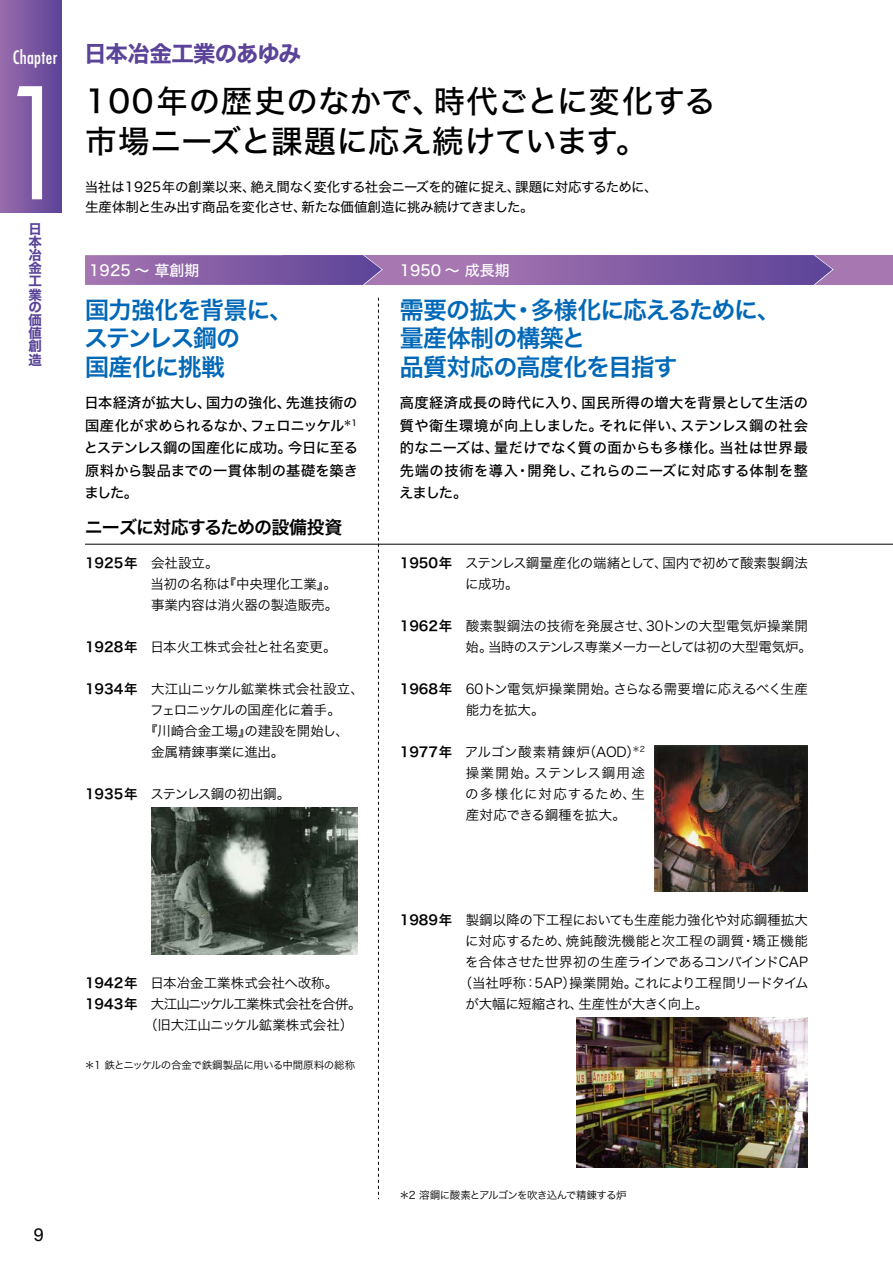
<style>
.page{position:relative;width:893px;height:1263px;background:#fff}
.page>*{position:absolute;margin:0;border:0;box-sizing:border-box;transform-origin:0 0}
.t1{font:300 condensed 150px "Futura Std";color:#fff}
.t2{font:31.5px/40.5px "Hira Kaku Std N W5";letter-spacing:.01em;color:#000}
.t3{font:24px/28.5px "Hira Kaku Std N W6";letter-spacing:-.04em;color:#0068b7}
.t4{font:22.5px "Hira Kaku Std N W7";letter-spacing:-.04em;color:#5a4398}
.t5{font:18px "Hira Kaku Std N W6";letter-spacing:-.045em;color:#000}
.t6{font:condensed 18px "Futura Std";letter-spacing:.02em;color:#fff}
.t7{font:18px "Helvetica Neue LT Std";color:#000}
.t8{font:15px "Hira Kaku Std N W5";color:#fff}
.t9{font:14.25px/22.5px "Hira Kaku Std N W5";letter-spacing:.005em;color:#000;text-align:justify}
.t10{font:13.5px/21px "Hira Kaku Std N W3";letter-spacing:-.015em;color:#000}
.t11{font:13.5px/19.5px "Hira Kaku Std N W4";letter-spacing:-.035em;color:#000}
.t12{font:13.5px/21px "Hira Kaku Std N W3";letter-spacing:-.04em;color:#000}
.t13{font:13.5px "Hira Kaku Std N W3";letter-spacing:.035em;color:#000}
.t14{font:13.5px "Hira Kaku Std N W3";letter-spacing:-.07em;color:#000}
.t15{font:13.5px "Hira Kaku Std N W3";letter-spacing:.015em;color:#000}
.t16{font:13.5px "Hira Kaku Std N W3";letter-spacing:-.05em;color:#000}
.t17{font:13.5px "Hira Kaku Std N W3";letter-spacing:-.055em;color:#000}
.t18{font:13.5px/13px "Hira Kaku Std N W7";color:#5a4398}
.t19{font:13.5px "Hira Kaku Std N W6";color:#000}
.t20{font:10.5px "Hira Kaku Std N W3";letter-spacing:-.03em;color:#000}
.t21{font:10.5px "Hira Kaku Std N W3";letter-spacing:-.05em;color:#000}
.s1{font-family:"Hira Kaku Std N W3"}
.s2{font-family:"Hira Kaku Std N W6"}
</style>
<div class="page">
<div style="left:284px;top:255px;width:609px;height:30px;background:#a677b1"></div>
<svg style="left:85px;top:255px;width:298px;height:30px;background:#845fa5"></svg>
<svg style="left:520px;top:255px;width:314px;height:30px;background:#7e5aa3"></svg>
<img style="left:655px;top:745px;width:153px;height:146px">
<img style="left:151px;top:808px;width:206px;height:147px">
<img style="left:576px;top:1018px;width:232px;height:149px">
<hr style="left:85px;top:544px;width:808px;height:1px;background:#000">
<svg style="left:378px;top:298px;width:1px;height:901px"></svg>
<div style="left:0;top:0;width:62px;height:213px;background:linear-gradient(to right,#9a6cac,#5d4498)"></div>
<h3 class="t6" style="left:13px;top:46px;width:46px">Chapter</h3>
<h1 class="t1" style="left:4px;top:55px;width:64px">1</h1>
<p class="t18" style="left:29px;top:223px;width:15px">日本冶金工業の価値創造</p>
<h3 class="t4" style="left:84px;top:36px;width:218px">日本冶金工業のあゆみ</h3>
<h2 class="t2" style="left:85px;top:81px;width:632px">100年の歴史のなかで、時代ごとに変化する市場ニーズと課題に応え続けています。</h2>
<p class="t11" style="left:85px;top:178px;width:574px">当社は1925年の創業以来、絶え間なく変化する社会ニーズを的確に捉え、課題に対応するために、生産体制と生み出す商品を変化させ、新たな価値創造に挑み続けてきました。</p>
<p class="t8" style="left:89px;top:259px;width:112px">1925 ～ 草創期</p>
<p class="t8" style="left:400px;top:259px;width:112px">1950 ～ 成長期</p>
<h3 class="t3" style="left:84px;top:296px;width:211px">国力強化を背景に、ステンレス鋼の<br>国産化に挑戦</h3>
<h3 class="t3" style="left:400px;top:296px;width:383px">需要の拡大・多様化に応えるために、量産体制の構築と<br>品質対応の高度化を目指す</h3>
<p class="t9" style="left:84px;top:392px;width:276px">日本経済が拡大し、国力の強化、先進技術の国産化が求められるなか、フェロニッケル<sup>＊1</sup>とステンレス鋼の国産化に成功。今日に至る原料から製品までの一貫体制の基礎を築きました。</p>
<p class="t9" style="left:399px;top:392px;width:411px">高度経済成長の時代に入り、国民所得の増大を背景として生活の質や衛生環境が向上しました。それに伴い、ステンレス鋼の社会的なニーズは、量だけでなく質の面からも多様化。当社は世界最先端の技術を導入・開発し、これらのニーズに対応する体制を整えました。</p>
<h3 class="t5" style="left:85px;top:513px;width:259px">ニーズに対応するための設備投資</h3>
<p class="t19" style="left:85px;top:552px;width:135px">1925年 <span class="s1">会社設立。</span></p>
<p class="t10" style="left:151px;top:573px;width:189px">当初の名称は『中央理化工業』。事業内容は消火器の製造販売。</p>
<p class="t10" style="left:85px;top:636px;width:253px"><span class="s2">1928年</span> 日本火工株式会社と社名変更。</p>
<p class="t15" style="left:85px;top:678px;width:280px"><span class="s2">1934年</span> 大江山ニッケル鉱業株式会社設立、</p>
<p class="t17" style="left:150px;top:699px;width:192px">フェロニッケルの国産化に着手。</p>
<p class="t10" style="left:144px;top:720px;width:206px">『川崎合金工場』の建設を開始し、</p>
<p class="t10" style="left:151px;top:741px;width:135px">金属精錬事業に進出。</p>
<p class="t16" style="left:85px;top:783px;width:207px"><span class="s2">1935年</span> ステンレス鋼の初出鋼。</p>
<p class="t10" style="left:465px;top:552px;width:344px;text-indent:-66px"><span class="s2">1950年</span> ステンレス鋼量産化の端緒として、国内で初めて酸素製鋼法に成功。</p>
<p class="t12" style="left:466px;top:615px;width:348px;text-indent:-66px"><span class="s2">1962年</span> 酸素製鋼法の技術を発展させ、30トンの大型電気炉操業開始。当時のステンレス専業メーカーとしては初の大型電気炉。</p>
<p class="t10" style="left:466px;top:678px;width:344px;text-indent:-66px"><span class="s2">1968年</span> 60トン電気炉操業開始。さらなる需要増に応えるべく生産能力を拡大。</p>
<p class="t10" style="left:465px;top:741px;width:181px;text-align:justify;text-indent:-66px"><span class="s2">1977年</span> アルゴン酸素精錬炉（AOD）<sup>＊2</sup>操業開始。ステンレス鋼用途の多様化に対応するため、生産対応できる鋼種を拡大。</p>
<p class="t10" style="left:85px;top:972px;width:255px"><span class="s2">1942年</span> 日本冶金工業株式会社へ改称。</p>
<p class="t14" style="left:85px;top:993px;width:278px"><span class="s2">1943年</span> 大江山ニッケル工業株式会社を合併。</p>
<p class="t10" style="left:144px;top:1014px;width:211px">（旧大江山ニッケル鉱業株式会社）</p>
<p class="t20" style="left:84px;top:1057px;width:272px">＊1 鉄とニッケルの合金で鉄鋼製品に用いる中間原料の総称</p>
<p class="t10" style="left:400px;top:909px;width:410px"><span class="s2">1989年</span> 製鋼以降の下工程においても生産能力強化や対応鋼種拡大</p>
<p class="t13" style="left:465px;top:930px;width:344px">に対応するため、焼鈍酸洗機能と次工程の調質・矯正機能</p>
<p class="t10" style="left:465px;top:951px;width:344px">を合体させた世界初の生産ラインであるコンバインドCAP</p>
<p class="t10" style="left:459px;top:972px;width:351px">（当社呼称：5AP）操業開始。これにより工程間リードタイム</p>
<p class="t10" style="left:465px;top:993px;width:244px">が大幅に短縮され、生産性が大きく向上。</p>
<h3 class="t7" style="left:34px;top:1224px;width:12px">9</h3>
<p class="t21" style="left:399px;top:1187px;width:229px">＊2 溶鋼に酸素とアルゴンを吹き込んで精錬する炉</p>
</div>
